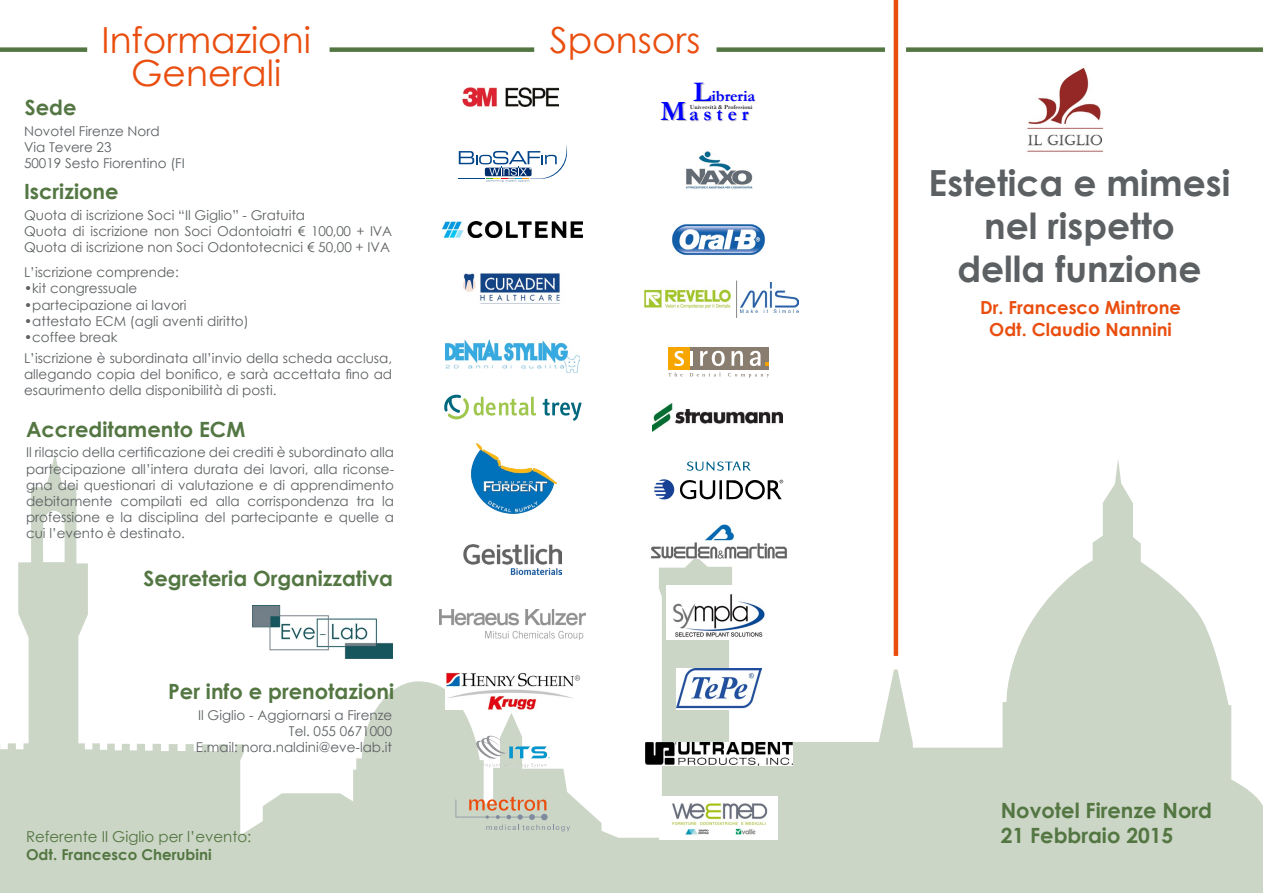
<style>
.page{position:relative;width:1263px;height:893px;background:#fff}
.page>*{position:absolute;margin:0;border:0;box-sizing:border-box;transform-origin:0 0}
.t1{font:700 36px/43.2px "Century Gothic";color:#5c6062;text-align:center}
.t2{font:36px "Century Gothic";color:#e94e0f}
.t3{font:700 21px/25.2px "Century Gothic";color:#537642}
.t4{font:700 19.65px "Garamond";letter-spacing:.25em;color:#00f}
.t5{font:700 18px/21.6px "Century Gothic";color:#e94e0f;text-align:center}
.t6{font:700 15.9px "Garamond";color:#00f}
.t7{font:15px "Century Gothic";color:#537642}
.t8{font:700 15px "Century Gothic";color:#537642}
.t9{font:13.5px/16.2px "Century Gothic";color:#5c6062}
.t10{font:6.15px "Bodoni";color:#000}
.s1{font-size:28.5px}
.s2{color:#c0c0c0}
.s3{font-size:28.2px;color:#c0c0c0}
</style>
<div class="page">
<svg style="left:0;top:454px;width:1263px;height:439px"></svg>
<hr style="left:894px;top:0;width:4px;height:656px;background:#e94e0f">
<div style="left:716px;top:47px;width:169px;height:5px;background:#537642"></div>
<div style="left:906px;top:47px;width:357px;height:5px;background:#537642"></div>
<img style="left:1027px;top:67px;width:77px;height:85px">
<img style="left:464px;top:544px;width:97px;height:30px">
<img style="left:652px;top:404px;width:130px;height:28px">
<img style="left:463px;top:88px;width:95px;height:18px">
<img style="left:645px;top:742px;width:147px;height:23px">
<svg style="left:543px;top:399px;width:39px;height:22px"></svg>
<svg style="left:444px;top:394px;width:92px;height:25px"></svg>
<div style="left:668px;top:347px;width:22px;height:22px;background:#f7a600"></div>
<svg style="left:675px;top:351px;width:9px;height:15px"></svg>
<svg style="left:668px;top:373px;width:15px;height:3px"></svg>
<svg style="left:690px;top:347px;width:79px;height:31px"></svg>
<hr style="left:690px;top:351px;width:3px;height:15px;background:#fff">
<img style="left:446px;top:339px;width:134px;height:33px">
<svg style="left:456px;top:796px;width:114px;height:35px;background:#c9c4b3"></svg>
<img style="left:740px;top:283px;width:59px;height:30px">
<img style="left:643px;top:289px;width:89px;height:20px">
<hr style="left:736px;top:281px;width:1px;height:37px;background:#878787">
<img style="left:660px;top:796px;width:118px;height:43px">
<img style="left:672px;top:224px;width:93px;height:31px">
<img style="left:463px;top:273px;width:97px;height:31px">
<img style="left:443px;top:221px;width:140px;height:17px">
<img style="left:469px;top:443px;width:88px;height:75px">
<img style="left:440px;top:610px;width:146px;height:29px">
<img style="left:649px;top:525px;width:139px;height:34px">
<img style="left:676px;top:669px;width:85px;height:40px">
<svg style="left:459px;top:144px;width:108px;height:38px"></svg>
<img style="left:667px;top:585px;width:104px;height:54px">
<svg style="left:687px;top:461px;width:64px;height:10px"></svg>
<svg style="left:654px;top:479px;width:129px;height:21px"></svg>
<img style="left:472px;top:731px;width:81px;height:40px">
<img style="left:685px;top:151px;width:68px;height:38px">
<img style="left:445px;top:672px;width:136px;height:38px">
<div style="left:330px;top:47px;width:204px;height:5px;background:#537642"></div>
<div style="left:0;top:47px;width:87px;height:5px;background:#537642"></div>
<img style="left:253px;top:606px;width:140px;height:53px">
<h1 class="t2" style="left:102px;top:15px;width:211px">Informazioni</h1>
<h1 class="t2" style="left:550px;top:15px;width:152px">Sponsors</h1>
<h1 class="t2" style="left:131px;top:48px;width:151px">Generali</h1>
<p class="t6" style="left:693px;top:85px;width:63px"><span class="s1">L</span>i<span class="s2">b</span>reria</p>
<p class="t10" style="left:690px;top:103px;width:64px">Università &amp; Professioni</p>
<h2 class="t3" style="left:25px;top:94px;width:53px">Sede</h2>
<p class="t9" style="left:24px;top:123px;width:162px">Novotel Firenze Nord<br>Via Tevere 23<br>50019 Sesto Fiorentino (FI</p>
<h2 class="t3" style="left:24px;top:178px;width:96px">Iscrizione</h2>
<p class="t9" style="left:24px;top:206px;width:370px">Quota di iscrizione Soci “Il Giglio” - Gratuita<br>Quota di iscrizione non Soci Odontoiatri € 100,00 + IVA<br>Quota di iscrizione non Soci Odontotecnici € 50,00 + IVA</p>
<p class="t9" style="left:24px;top:264px;width:156px">L’iscrizione comprende:</p>
<p class="t9" style="left:24px;top:280px;width:115px">•kit congressuale</p>
<p class="t9" style="left:24px;top:296px;width:164px">•partecipazione ai lavori</p>
<p class="t9" style="left:24px;top:313px;width:226px">•attestato ECM (agli aventi diritto)</p>
<p class="t9" style="left:24px;top:326px;width:370px;line-height:20.7px">•coffee break<br>L’iscrizione è subordinata all’invio della scheda acclusa,</p>
<p class="t9" style="left:24px;top:366px;width:370px">allegando copia del bonifico, e sarà accettata fino ad esaurimento della disponibilità di posti.</p>
<h2 class="t3" style="left:26px;top:416px;width:221px">Accreditamento ECM</h2>
<p class="t9" style="left:26px;top:444px;width:370px;text-align:justify">Il rilascio della certificazione dei crediti è subordinato alla partecipazione all’intera durata dei lavori, alla riconse&shy;gna dei questionari di valutazione e di apprendimento debitamente compilati ed alla corrispondenza tra la professione e la disciplina del partecipante e quelle a cui l’evento è destinato.</p>
<h2 class="t3" style="left:143px;top:565px;width:251px">Segreteria Organizzativa</h2>
<h3 class="t4" style="left:662px;top:100px;width:88px"><span class="s3">M</span>aster</h3>
<h2 class="t3" style="left:168px;top:677px;width:227px">Per info e prenotazioni</h2>
<p class="t9" style="left:196px;top:707px;width:198px;text-align:right">Il Giglio - Aggiornarsi a Firenze<br>Tel. 055 0671000<br>E.mail: nora.naldini@eve-lab.it</p>
<p class="t7" style="left:26px;top:826px;width:227px">Referente Il Giglio per l’evento:</p>
<p class="t8" style="left:26px;top:843px;width:187px">Odt. Francesco Cherubini</p>
<h1 class="t1" style="left:929px;top:159px;width:303px">Estetica e mimesi nel rispetto<br>della funzione</h1>
<h3 class="t5" style="left:980px;top:296px;width:202px">Dr. Francesco Mintrone<br>Odt. Claudio Nannini</h3>
<h2 class="t3" style="left:1001px;top:797px;width:213px">Novotel Firenze Nord<br>21 Febbraio 2015</h2>
</div>
